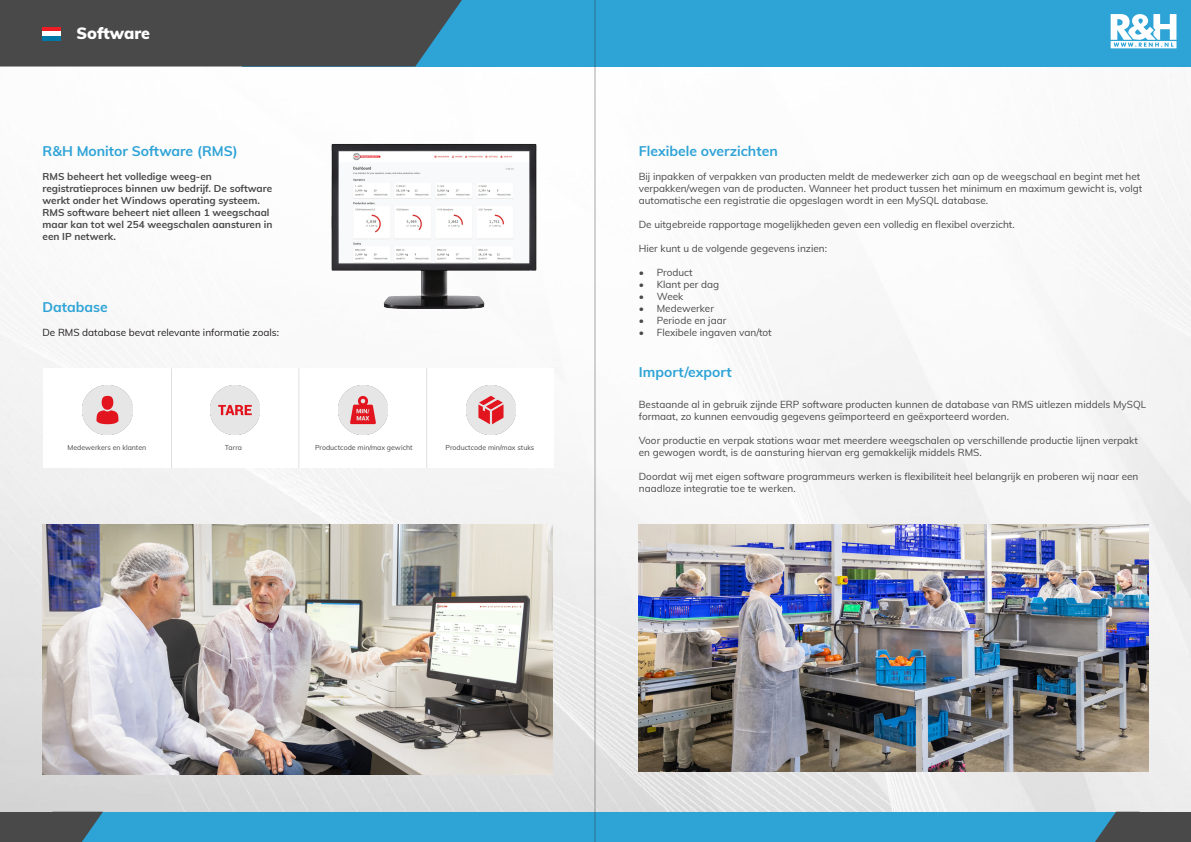
<style>
.page{position:relative;width:1191px;height:842px;background:#fff}
.page>*{position:absolute;margin:0;border:0;box-sizing:border-box;transform-origin:0 0}
.t1{font:900 16px "Muli";letter-spacing:-.005em;color:#fff}
.t2{font:700 14px "Muli";color:#2ea3d6}
.t3{font:10px/12px "Muli";color:#494949}
.t4{font:700 10px/12px "Muli";color:#494949}
.t5{font:10px "Muli";color:#231f20}
.t6{font:7px "Muli";color:#494949}
</style>
<div class="page">
<img style="left:0;top:67px;width:1191px;height:745px">
<div style="left:242px;top:0;width:949px;height:67px;background:#2ea3d6"></div>
<div style="left:0;top:0;width:462px;height:67px;background:#494949"></div>
<svg style="left:1110px;top:14px;width:66px;height:34px"></svg>
<div style="left:0;top:812px;width:1116px;height:30px;background:#2ea3d6"></div>
<svg style="left:53px;top:812px;width:50px;height:30px"></svg>
<div style="left:0;top:812px;width:53px;height:30px;background:#494949"></div>
<svg style="left:1095px;top:812px;width:44px;height:30px"></svg>
<div style="left:1139px;top:812px;width:52px;height:30px;background:#494949"></div>
<img style="left:329px;top:119px;width:210px;height:215px">
<svg style="left:43px;top:28px;width:18px;height:4px"></svg>
<hr style="left:43px;top:36px;width:18px;height:4px;background:#0079a8">
<hr style="left:43px;top:32px;width:18px;height:4px;background:#fff">
<div style="left:44px;top:368px;width:510px;height:100px;background:#fff"></div>
<img style="left:83px;top:385px;width:49px;height:49px">
<img style="left:211px;top:385px;width:49px;height:49px">
<img style="left:339px;top:385px;width:49px;height:49px">
<img style="left:466px;top:385px;width:49px;height:49px">
<hr style="left:171px;top:368px;width:1px;height:100px;background:#afafaf">
<hr style="left:299px;top:368px;width:1px;height:100px;background:#afafaf">
<hr style="left:426px;top:368px;width:1px;height:100px;background:#afafaf">
<img style="left:43px;top:524px;width:510px;height:250px">
<img style="left:638px;top:524px;width:510px;height:248px">
<hr style="left:594px;top:0;width:1px;height:842px;background:#231f20">
<p class="t1" style="left:77px;top:21px;width:75px">Software</p>
<p class="t2" style="left:43px;top:141px;width:197px">R&amp;H Monitor Software (RMS)</p>
<p class="t4" style="left:43px;top:170px;width:231px">RMS beheert het volledige weeg-en registratieproces binnen uw bedrijf. De software werkt onder het Windows operating systeem.<br>RMS software beheert niet alleen 1 weegschaal maar kan tot wel 254 weegschalen aansturen in een IP netwerk.</p>
<p class="t2" style="left:43px;top:297px;width:67px">Database</p>
<p class="t5" style="left:43px;top:325px;width:238px">De RMS database bevat relevante informatie zoals:</p>
<p class="t6" style="left:67px;top:443px;width:80px">Medewerkers en klanten</p>
<p class="t6" style="left:225px;top:443px;width:19px">Tarra</p>
<p class="t6" style="left:315px;top:443px;width:99px">Productcode min/max gewicht</p>
<p class="t6" style="left:445px;top:443px;width:90px">Productcode min/max stuks</p>
<p class="t2" style="left:639px;top:141px;width:140px">Flexibele overzichten</p>
<p class="t3" style="left:639px;top:170px;width:505px">Bij inpakken of verpakken van producten meldt de medewerker zich aan op de weegschaal en begint met het verpakken/wegen van de producten. Wanneer het product tussen het minimum en maximum gewicht is, volgt automatische een registratie die opgeslagen wordt in een MySQL database.</p>
<p class="t3" style="left:639px;top:218px;width:377px">De uitgebreide rapportage mogelijkheden geven een volledig en flexibel overzicht.</p>
<p class="t3" style="left:639px;top:242px;width:190px">Hier kunt u de volgende gegevens inzien:</p>
<p class="t3" style="left:639px;top:266px;width:55px">• Product</p>
<p class="t3" style="left:639px;top:278px;width:82px">• Klant per dag</p>
<p class="t3" style="left:639px;top:290px;width:46px">• Week</p>
<p class="t3" style="left:639px;top:302px;width:77px">• Medewerker</p>
<p class="t3" style="left:639px;top:314px;width:89px">• Periode en jaar</p>
<p class="t3" style="left:639px;top:326px;width:134px">• Flexibele ingaven van/tot</p>
<p class="t2" style="left:639px;top:362px;width:94px">Import/export</p>
<p class="t3" style="left:639px;top:398px;width:509px">Bestaande al in gebruik zijnde ERP software producten kunnen de database van RMS uitlezen middels MySQL formaat, zo kunnen eenvoudig gegevens geïmporteerd en geëxporteerd worden.</p>
<p class="t3" style="left:639px;top:434px;width:500px">Voor productie en verpak stations waar met meerdere weegschalen op verschillende productie lijnen verpakt en gewogen wordt, is de aansturing hiervan erg gemakkelijk middels RMS.</p>
<p class="t3" style="left:639px;top:470px;width:501px">Doordat wij met eigen software programmeurs werken is flexibiliteit heel belangrijk en proberen wij naar een naadloze integratie toe te werken.</p>
</div>
